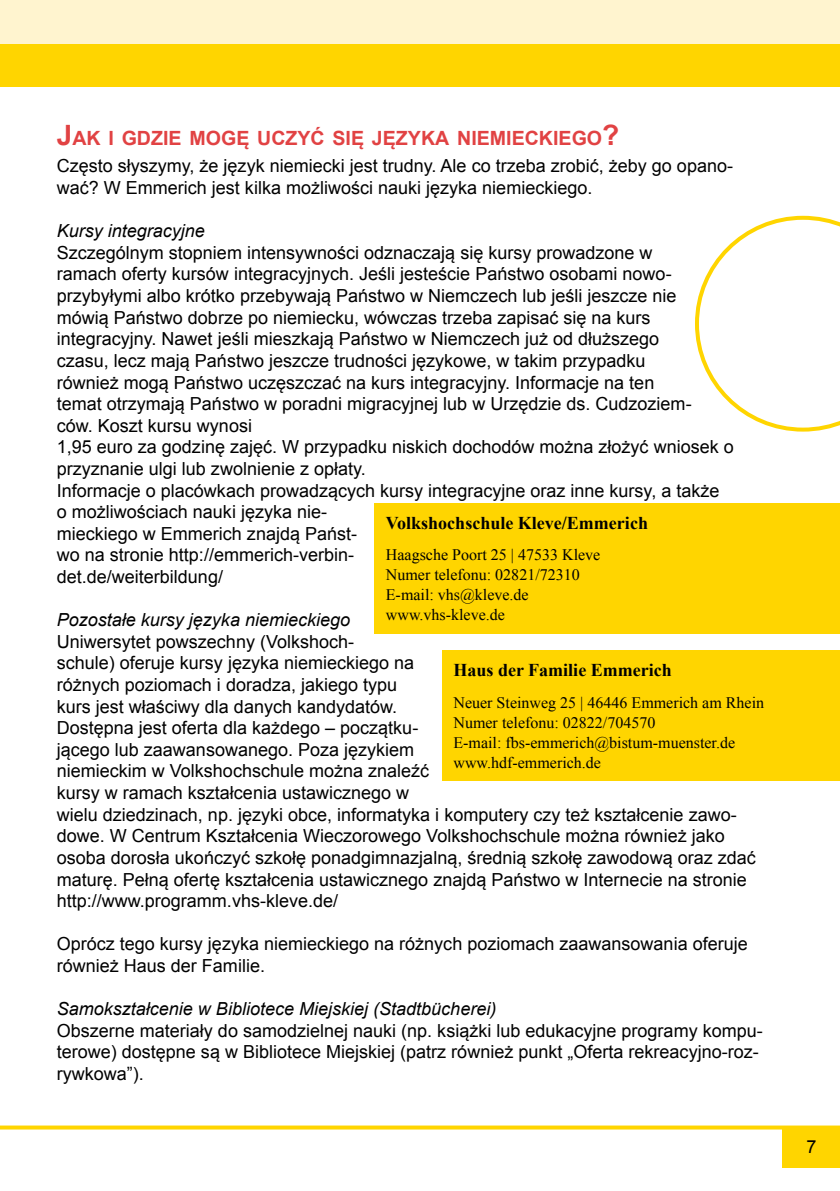
<style>
.page{position:relative;width:840px;height:1191px;background:#fff}
.page>*{position:absolute;margin:0;border:0;box-sizing:border-box;transform-origin:0 0}
.t1{font:700 19.6px "Arial";color:#e14243}
.t2{font:18px/21.6px "Arial";color:#000}
.t3{font:italic 18px "Arial";color:#000}
.t4{font:700 18px "Times New Roman";color:#000}
.t5{font:16px/20px "Times New Roman";color:#000}
.s1{font-size:28px}
</style>
<div class="page">
<div style="left:0;top:43px;width:839px;height:43px;background:#ffd500"></div>
<div style="left:0;top:0;width:839px;height:44px;background:#fff4cf"></div>
<div style="left:782px;top:1128px;width:57px;height:40px;background:#ffd500"></div>
<svg style="left:0;top:1125px;width:839px;height:4px;background:#ffda22"></svg>
<svg style="left:695px;top:216px;width:144px;height:215px"></svg>
<div style="left:374px;top:503px;width:465px;height:130px;background:#ffd500"></div>
<div style="left:442px;top:651px;width:397px;height:130px;background:#ffd500"></div>
<p class="t1" style="left:57px;top:125px;width:563px"><span class="s1">J</span>AK I GDZIE MOGĘ UCZYĆ SIĘ JĘZYKA NIEMIECKIEGO<span class="s1">?</span></p>
<p class="t2" style="left:57px;top:155px;width:677px">Często słyszymy, że język niemiecki jest trudny. Ale co trzeba zrobić, żeby go opano&shy;wać? W Emmerich jest kilka możliwości nauki języka niemieckiego.</p>
<p class="t3" style="left:57px;top:219px;width:150px">Kursy integracyjne</p>
<p class="t2" style="left:57px;top:242px;width:678px">Szczególnym stopniem intensywności odznaczają się kursy prowadzone w<br>ramach oferty kursów integracyjnych. Jeśli jesteście Państwo osobami nowo&shy;przybyłymi albo krótko przebywają Państwo w Niemczech lub jeśli jeszcze nie<br>mówią Państwo dobrze po niemiecku, wówczas trzeba zapisać się na kurs integracyjny. Nawet jeśli mieszkają Państwo w Niemczech już od dłuższego<br>czasu, lecz mają Państwo jeszcze trudności językowe, w takim przypadku<br>również mogą Państwo uczęszczać na kurs integracyjny. Informacje na ten<br>temat otrzymają Państwo w poradni migracyjnej lub w Urzędzie ds. Cudzoziem-<br>ców. Koszt kursu wynosi<br>1,95 euro za godzinę zajęć. W przypadku niskich dochodów można złożyć wniosek o przyznanie ulgi lub zwolnienie z opłaty.<br>Informacje o placówkach prowadzących kursy integracyjne oraz inne kursy, a także o możliwościach nauki języka nie-<br>mieckiego w Emmerich znajdą Państ-<br>wo na stronie http://emmerich-verbin-<br>det.de/weiterbildung/</p>
<p class="t3" style="left:57px;top:608px;width:295px">Pozostałe kursy języka niemieckiego</p>
<p class="t2" style="left:57px;top:631px;width:700px">Uniwersytet powszechny (Volkshoch-<br>schule) oferuje kursy języka niemieckiego na<br>różnych poziomach i doradza, jakiego typu<br>kurs jest właściwy dla danych kandydatów.<br>Dostępna jest oferta dla każdego – początku-<br>jącego lub zaawansowanego. Poza językiem<br>niemieckim w Volkshochschule można znaleźć<br>kursy w ramach kształcenia ustawicznego w<br>wielu dziedzinach, np. języki obce, informatyka i komputery czy też kształcenie zawo&shy;dowe. W Centrum Kształcenia Wieczorowego Volkshochschule można również jako osoba dorosła ukończyć szkołę ponadgimnazjalną, średnią szkołę zawodową oraz zdać maturę. Pełną ofertę kształcenia ustawicznego znajdą Państwo w Internecie na stronie http://www.programm.vhs-kleve.de/</p>
<p class="t2" style="left:57px;top:933px;width:692px">Oprócz tego kursy języka niemieckiego na różnych poziomach zaawansowania oferuje również Haus der Familie.</p>
<p class="t3" style="left:57px;top:997px;width:441px">Samokształcenie w Bibliotece Miejskiej (Stadtbücherei)</p>
<p class="t2" style="left:57px;top:1019px;width:707px">Obszerne materiały do samodzielnej nauki (np. książki lub edukacyjne programy kompu&shy;terowe) dostępne są w Bibliotece Miejskiej (patrz również punkt „Oferta rekreacyjno-roz&shy;rywkowa”).</p>
<p class="t4" style="left:385px;top:510px;width:263px">Volkshochschule Kleve/Emmerich</p>
<p class="t5" style="left:385px;top:544px;width:216px">Haagsche Poort 25 | 47533 Kleve<br>Numer telefonu: 02821/72310<br>E-mail: vhs@kleve.de www.vhs-kleve.de</p>
<p class="t4" style="left:453px;top:658px;width:220px">Haus der Familie Emmerich</p>
<p class="t5" style="left:453px;top:692px;width:312px">Neuer Steinweg 25 | 46446 Emmerich am Rhein Numer telefonu: 02822/704570<br>E-mail: fbs-emmerich@bistum-muenster.de www.hdf-emmerich.de</p>
<p class="t2" style="left:806px;top:1136px;width:12px">7</p>
</div>
